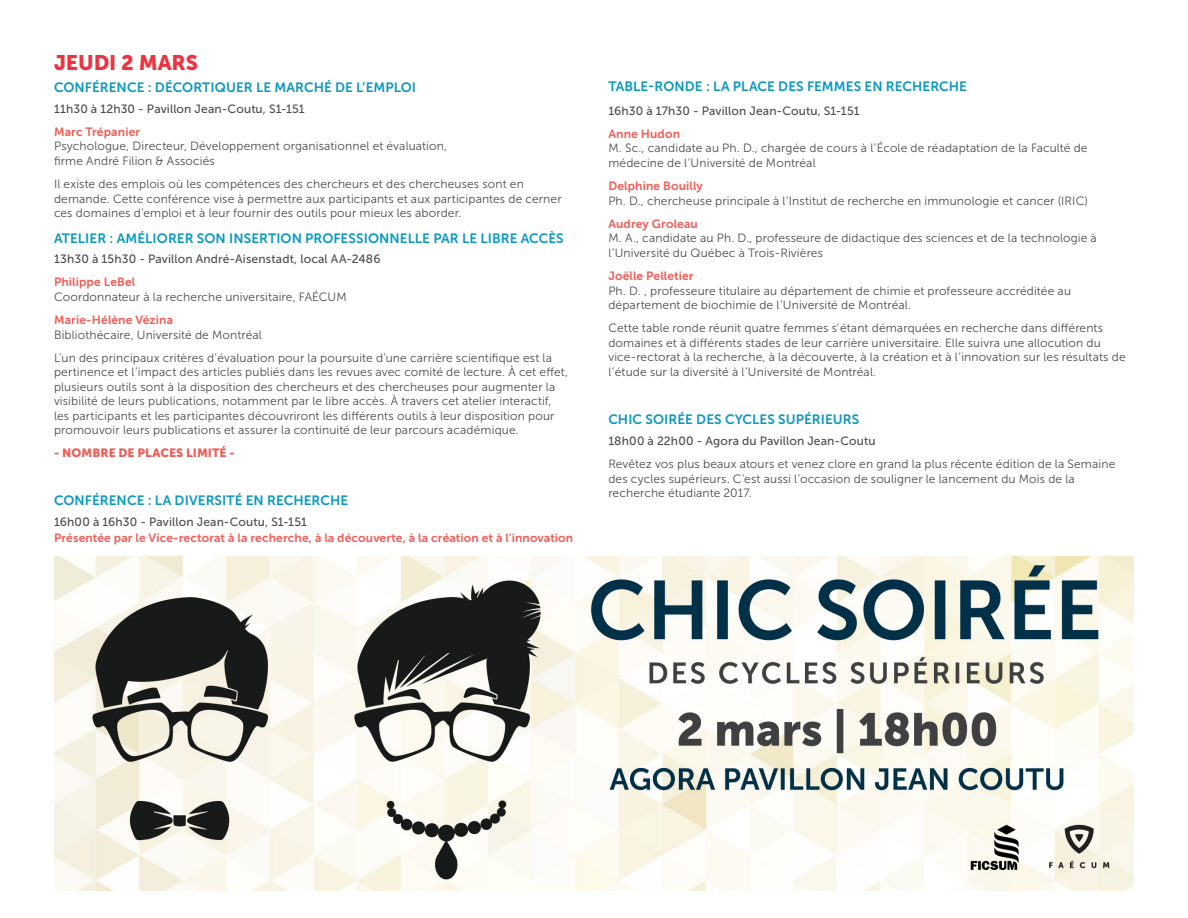
<style>
.page{position:relative;width:1188px;height:918px;background:#fff}
.page>*{position:absolute;margin:0;border:0;box-sizing:border-box;transform-origin:0 0}
.s-titre_b{font:21px "Museo Sans 900";letter-spacing:-.005em;color:#ee3340}
.s-titre_b-2{font:13.5px "Museo Sans 700";letter-spacing:.005em;color:#0a98bf}
.texte_courant{font:13.5px "Museo Sans 700";letter-spacing:.005em;color:#0a98bf}
.texte_courant-2{font:12px/14.4px "Museo Sans 300";letter-spacing:.01em;color:#4b4c4d}
.texte_courant-3{font:12px "Museo Sans 500";letter-spacing:.01em;color:#4b4c4d}
.texte_courant-4{font:12px/16.5px "Museo Sans 700";letter-spacing:.01em;color:#f15b55}
.texte_courant-5{font:12px "Museo Sans 900";letter-spacing:.01em;color:#f15b55}
.s1{font-family:"Museo Sans 700";color:#f15b55}
.s2{font-family:"Museo Sans 500";color:#4b4c4d}
</style>
<div class="page">
<img style="left:54px;top:556px;width:1080px;height:335px">
<p class="s-titre_b" style="left:54px;top:50px;width:145px">JEUDI 2 MARS</p>
<p class="s-titre_b-2" style="left:54px;top:80px;width:364px">CONFÉRENCE : DÉCORTIQUER LE MARCHÉ DE L’EMPLOI</p>
<p class="texte_courant-3" style="left:54px;top:102px;width:252px">11h30 à 12h30 - Pavillon Jean-Coutu, S1-151</p>
<p class="texte_courant-2" style="left:54px;top:125px;width:395px"><span class="s1">Marc Trépanier<br></span>Psychologue, Directeur, Développement organisationnel et évaluation, firme André Filion &amp; Associés</p>
<p class="texte_courant-2" style="left:54px;top:177px;width:509px">Il existe des emplois où les compétences des chercheurs et des chercheuses sont en demande. Cette conférence vise à permettre aux participants et aux participantes de cerner ces domaines d’emploi et à leur fournir des outils pour mieux les aborder.</p>
<p class="s-titre_b-2" style="left:54px;top:230px;width:511px">ATELIER : AMÉLIORER SON INSERTION PROFESSIONNELLE PAR LE LIBRE ACCÈS</p>
<p class="texte_courant-3" style="left:54px;top:252px;width:328px">13h30 à 15h30 - Pavillon André-Aisenstadt, local AA-2486</p>
<p class="texte_courant-2" style="left:54px;top:275px;width:294px"><span class="s1">Philippe LeBel<br></span>Coordonnateur à la recherche universitaire, FAÉCUM</p>
<p class="texte_courant-2" style="left:54px;top:313px;width:209px"><span class="s1">Marie-Hélène Vézina<br></span>Bibliothécaire, Université de Montréal</p>
<p class="texte_courant-2" style="left:54px;top:351px;width:515px">L’un des principaux critères d’évaluation pour la poursuite d’une carrière scientifique est la pertinence et l’impact des articles publiés dans les revues avec comité de lecture. À cet effet, plusieurs outils sont à la disposition des chercheurs et des chercheuses pour augmenter la visibilité de leurs publications, notamment par le libre accès. À travers cet atelier interactif, les participants et les participantes découvriront les différents outils à leur disposition pour promouvoir leurs publications et assurer la continuité de leur parcours académique.</p>
<p class="texte_courant-5" style="left:54px;top:446px;width:182px">- NOMBRE DE PLACES LIMITÉ -</p>
<p class="s-titre_b-2" style="left:54px;top:493px;width:296px">CONFÉRENCE : LA DIVERSITÉ EN RECHERCHE</p>
<p class="texte_courant-4" style="left:54px;top:513px;width:521px"><span class="s2">16h00 à 16h30 - Pavillon Jean-Coutu, S1-151<br></span>Présentée par le Vice-rectorat à la recherche, à la découverte, à la création et à l’innovation</p>
<p class="texte_courant" style="left:608px;top:79px;width:360px">TABLE-RONDE : LA PLACE DES FEMMES EN RECHERCHE</p>
<p class="texte_courant-3" style="left:608px;top:104px;width:253px">16h30 à 17h30 - Pavillon Jean-Coutu, S1-151</p>
<p class="texte_courant-2" style="left:608px;top:127px;width:481px"><span class="s1">Anne Hudon<br></span>M. Sc., candidate au Ph. D., chargée de cours à l’École de réadaptation de la Faculté de médecine de l’Université de Montréal</p>
<p class="texte_courant-2" style="left:608px;top:179px;width:481px"><span class="s1">Delphine Bouilly<br></span>Ph. D., chercheuse principale à l’Institut de recherche en immunologie et cancer (IRIC)</p>
<p class="texte_courant-2" style="left:608px;top:217px;width:490px"><span class="s1">Audrey Groleau<br></span>M. A., candidate au Ph. D., professeure de didactique des sciences et de la technologie à l’Université du Québec à Trois-Rivières</p>
<p class="texte_courant-2" style="left:608px;top:269px;width:464px"><span class="s1">Joëlle Pelletier<br></span>Ph. D. , professeure titulaire au département de chimie et professeure accréditée au département de biochimie de l’Université de Montréal.</p>
<p class="texte_courant-2" style="left:608px;top:321px;width:519px">Cette table ronde réunit quatre femmes s’étant démarquées en recherche dans différents domaines et à différents stades de leur carrière universitaire. Elle suivra une allocution du vice-rectorat à la recherche, à la découverte, à la création et à l’innovation sur les résultats de l’étude sur la diversité à l’Université de Montréal.</p>
<p class="s-titre_b-2" style="left:608px;top:412px;width:252px">CHIC SOIRÉE DES CYCLES SUPÉRIEURS</p>
<p class="texte_courant-3" style="left:608px;top:434px;width:269px">18h00 à 22h00 - Agora du Pavillon Jean-Coutu</p>
<p class="texte_courant-2" style="left:608px;top:457px;width:509px">Revêtez vos plus beaux atours et venez clore en grand la plus récente édition de la Semaine des cycles supérieurs. C’est aussi l’occasion de souligner le lancement du Mois de la recherche étudiante 2017.</p>
</div>
